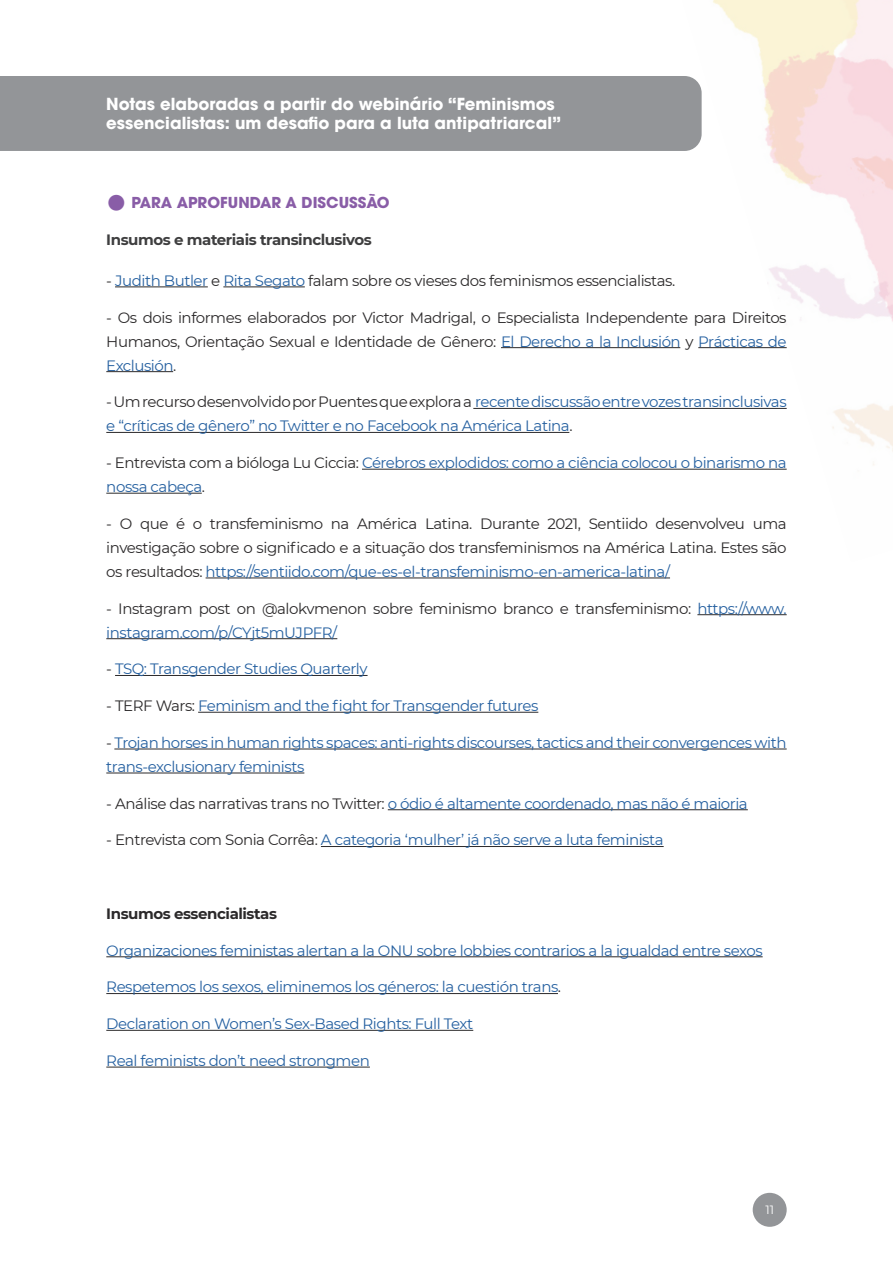
<style>
.page{position:relative;width:893px;height:1263px;background:#fff}
.page>*{position:absolute;margin:0;border:0;box-sizing:border-box;transform-origin:0 0}
.t1{font:700 16.5px/19.8px "ITC Avant Garde Std";color:#fff}
.Parágrafo_Principal{font:15px/24px "Montserrat";letter-spacing:-.03em;color:#2560a0}
.Parágrafo_Principal-2{font:15px/24px "Montserrat";letter-spacing:-.03em;color:#2b292a;text-align:justify}
.Parágrafo_Principal-3{font:700 15px "Montserrat";letter-spacing:-.03em;color:#3e3e3f}
.Parágrafo_Principal-4{font:700 15px "ITC Avant Garde Std";color:#895da7}
.Parágrafo_Principal-5{font:700 15px "Montserrat";letter-spacing:-.03em;color:#2b292a}
.t2{font:12px "Montserrat";color:#fff}
.s1{color:#2560a0}
.s2{color:#2b292a}
</style>
<div class="page">
<img style="left:666px;top:0;width:227px;height:469px">
<div style="left:0;top:76px;width:702px;height:75px;background:#939598"></div>
<div style="left:753px;top:1193px;width:34px;height:34px;background:#939598;border-radius:50%"></div>
<hr style="left:115px;top:286px;width:93px;height:1px;background:#2b292a">
<hr style="left:223px;top:286px;width:82px;height:1px;background:#2b292a">
<hr style="left:501px;top:347px;width:179px;height:1px;background:#2b292a">
<hr style="left:698px;top:347px;width:89px;height:1px;background:#2b292a">
<hr style="left:106px;top:371px;width:67px;height:1px;background:#2b292a">
<hr style="left:473px;top:408px;width:314px;height:1px;background:#2b292a">
<hr style="left:106px;top:432px;width:463px;height:1px;background:#2b292a">
<hr style="left:362px;top:469px;width:425px;height:1px;background:#2b292a">
<hr style="left:106px;top:493px;width:96px;height:1px;background:#2b292a">
<hr style="left:206px;top:578px;width:464px;height:1px;background:#2b292a">
<hr style="left:697px;top:614px;width:90px;height:1px;background:#2b292a">
<hr style="left:106px;top:638px;width:231px;height:1px;background:#2b292a">
<hr style="left:115px;top:675px;width:253px;height:1px;background:#2b292a">
<hr style="left:198px;top:712px;width:340px;height:1px;background:#2b292a">
<hr style="left:114px;top:749px;width:673px;height:1px;background:#2b292a">
<hr style="left:106px;top:773px;width:198px;height:1px;background:#2b292a">
<hr style="left:388px;top:809px;width:360px;height:1px;background:#2b292a">
<hr style="left:321px;top:846px;width:343px;height:1px;background:#2b292a">
<hr style="left:106px;top:956px;width:657px;height:1px;background:#2b292a">
<hr style="left:106px;top:993px;width:452px;height:1px;background:#2b292a">
<hr style="left:106px;top:1030px;width:367px;height:1px;background:#2b292a">
<hr style="left:106px;top:1067px;width:264px;height:1px;background:#2b292a">
<p class="t1" style="left:106px;top:93px;width:456px">Notas elaboradas a partir do webinário “Feminismos essencialistas: um desafio para a luta antipatriarcal”</p>
<p class="Parágrafo_Principal-4" style="left:106px;top:192px;width:285px">⚫ PARA APROFUNDAR A DISCUSSÃO</p>
<p class="Parágrafo_Principal-3" style="left:106px;top:229px;width:267px">Insumos e materiais transinclusivos</p>
<p class="Parágrafo_Principal-2" style="left:106px;top:268px;width:570px">- <span class="s1">Judith Butler</span> e <span class="s1">Rita Segato</span> falam sobre os vieses dos feminismos essencialistas.</p>
<p class="Parágrafo_Principal-2" style="left:106px;top:305px;width:682px">- Os dois informes elaborados por Victor Madrigal, o Especialista Independente para Direitos Humanos, Orientação Sexual e Identidade de Gênero: <span class="s1">El Derecho a la Inclusión</span> y <span class="s1">Prácticas de Exclusión</span>.</p>
<p class="Parágrafo_Principal" style="left:106px;top:389px;width:682px"><span class="s2">- Um recurso desenvolvido por Puentes que explora a</span> recente discussão entre vozes transinclusivas e “críticas de gênero” no Twitter e no Facebook na América Latina<span class="s2">.</span></p>
<p class="Parágrafo_Principal" style="left:106px;top:450px;width:682px"><span class="s2">- Entrevista com a bióloga Lu Ciccia:</span> Cérebros explodidos: como a ciência colocou o binarismo na nossa cabeça<span class="s2">.</span></p>
<p class="Parágrafo_Principal-2" style="left:106px;top:511px;width:682px">- O que é o transfeminismo na América Latina. Durante 2021, Sentiido desenvolveu uma investigação sobre o significado e a situação dos transfeminismos na América Latina. Estes são os resultados: <span class="s1">https://sentiido.com/que-es-el-transfeminismo-en-america-latina/</span></p>
<p class="Parágrafo_Principal-2" style="left:106px;top:596px;width:682px">- Instagram post on @alokvmenon sobre feminismo branco e transfeminismo: <span class="s1">https://www. instagram.com/p/CYjt5mUJPFR/</span></p>
<p class="Parágrafo_Principal" style="left:106px;top:656px;width:263px"><span class="s2">-</span> TSQ: Transgender Studies Quarterly</p>
<p class="Parágrafo_Principal" style="left:106px;top:693px;width:434px"><span class="s2">- TERF Wars:</span> Feminism and the fight for Transgender futures</p>
<p class="Parágrafo_Principal" style="left:106px;top:730px;width:682px"><span class="s2">-</span> Trojan horses in human rights spaces: anti-rights discourses, tactics and their convergences with trans-exclusionary feminists</p>
<p class="Parágrafo_Principal" style="left:106px;top:791px;width:643px"><span class="s2">- Análise das narrativas trans no Twitter:</span> o ódio é altamente coordenado, mas não é maioria</p>
<p class="Parágrafo_Principal" style="left:106px;top:827px;width:559px"><span class="s2">- Entrevista com Sonia Corrêa:</span> A categoria ‘mulher’ já não serve a luta feminista</p>
<p class="Parágrafo_Principal-5" style="left:106px;top:903px;width:172px">Insumos essencialistas</p>
<p class="Parágrafo_Principal" style="left:106px;top:938px;width:658px">Organizaciones feministas alertan a la ONU sobre lobbies contrarios a la igualdad entre sexos</p>
<p class="Parágrafo_Principal" style="left:106px;top:974px;width:456px">Respetemos los sexos, eliminemos los géneros: la cuestión trans<span class="s2">.</span></p>
<p class="Parágrafo_Principal" style="left:106px;top:1011px;width:368px">Declaration on Women’s Sex-Based Rights: Full Text</p>
<p class="Parágrafo_Principal" style="left:106px;top:1048px;width:265px">Real feminists don’t need strongmen</p>
<p class="t2" style="left:765px;top:1201px;width:10px">11</p>
</div>
